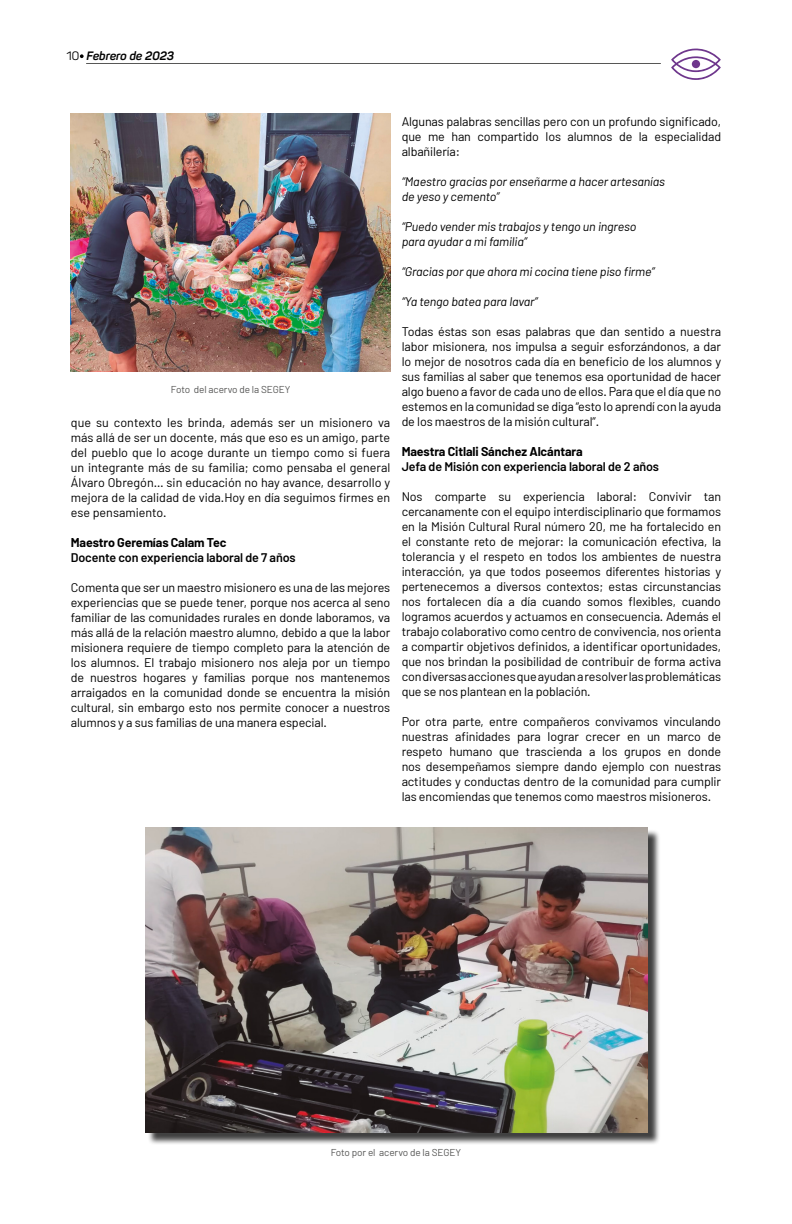
<style>
.page{position:relative;width:792px;height:1224px;background:#fff}
.page>*{position:absolute;margin:0;border:0;box-sizing:border-box;transform-origin:0 0}
.t1{font:12.5px/15px "Barlow";letter-spacing:-.01em;color:#000;text-align:justify}
.t2{font:italic 12.5px/15px "Barlow";letter-spacing:-.01em;color:#000}
.t3{font:600 12.5px "Barlow";letter-spacing:-.01em;color:#000}
.t4{font:700 12.5px "Barlow";letter-spacing:-.01em;color:#000}
.t5{font:italic 700 12px "Panton";color:#000}
.t6{font:10px "Barlow";letter-spacing:-.01em;color:#575756}
.s1{font-weight:400;font-style:normal}
</style>
<div class="page">
<hr style="left:86px;top:63px;width:575px;height:1px;background:#575756">
<svg style="left:80px;top:54px;width:4px;height:4px"></svg>
<svg style="left:671px;top:48px;width:50px;height:32px"></svg>
<div style="left:692px;top:60px;width:8px;height:8px;background:#6e368c;border-radius:50%"></div>
<div style="left:147px;top:829px;width:514px;height:316px;background:#000;opacity:.75"></div>
<img style="left:146px;top:828px;width:502px;height:305px">
<img style="left:71px;top:113px;width:319px;height:259px">
<p class="t5" style="left:67px;top:48px;width:109px"><span class="s1">10</span> Febrero de 2023</p>
<p class="t6" style="left:171px;top:383px;width:121px">Foto del acervo de la SEGEY</p>
<p class="t1" style="left:71px;top:414px;width:321px">que su contexto les brinda, además ser un misionero va más allá de ser un docente, más que eso es un amigo, parte del pueblo que lo acoge durante un tiempo como si fuera un integrante más de su familia; como pensaba el general Álvaro Obregón… sin educación no hay avance, desarrollo y mejora de la calidad de vida.Hoy en día seguimos firmes en ese pensamiento.</p>
<p class="t4" style="left:71px;top:534px;width:157px">Maestro Geremías Calam Tec</p>
<p class="t3" style="left:71px;top:549px;width:226px">Docente con experiencia laboral de 7 años</p>
<p class="t1" style="left:71px;top:579px;width:321px">Comenta que ser un maestro misionero es una de las mejores experiencias que se puede tener, porque nos acerca al seno familiar de las comunidades rurales en donde laboramos, va más allá de la relación maestro alumno, debido a que la labor misionera requiere de tiempo completo para la atención de los alumnos. El trabajo misionero nos aleja por un tiempo de nuestros hogares y familias porque nos mantenemos arraigados en la comunidad donde se encuentra la misión cultural, sin embargo esto nos permite conocer a nuestros alumnos y a sus familias de una manera especial.</p>
<p class="t1" style="left:402px;top:114px;width:321px">Algunas palabras sencillas pero con un profundo significado, que me han compartido los alumnos de la especialidad albañilería:</p>
<p class="t2" style="left:402px;top:174px;width:265px">“Maestro gracias por enseñarme a hacer artesanías de yeso y cemento”</p>
<p class="t2" style="left:402px;top:219px;width:236px">“Puedo vender mis trabajos y tengo un ingreso para ayudar a mi familia”</p>
<p class="t2" style="left:402px;top:264px;width:255px">“Gracias por que ahora mi cocina tiene piso firme”</p>
<p class="t2" style="left:402px;top:294px;width:138px">“Ya tengo batea para lavar”</p>
<p class="t1" style="left:402px;top:324px;width:321px">Todas éstas son esas palabras que dan sentido a nuestra labor misionera, nos impulsa a seguir esforzándonos, a dar lo mejor de nosotros cada día en beneficio de los alumnos y sus familias al saber que tenemos esa oportunidad de hacer algo bueno a favor de cada uno de ellos. Para que el día que no estemos en la comunidad se diga “esto lo aprendí con la ayuda de los maestros de la misión cultural”.</p>
<p class="t4" style="left:402px;top:444px;width:183px">Maestra Citlali Sánchez Alcántara</p>
<p class="t3" style="left:402px;top:459px;width:259px">Jefa de Misión con experiencia laboral de 2 años</p>
<p class="t1" style="left:402px;top:489px;width:321px">Nos comparte su experiencia laboral: Convivir tan cercanamente con el equipo interdisciplinario que formamos en la Misión Cultural Rural número 20, me ha fortalecido en el constante reto de mejorar: la comunicación efectiva, la tolerancia y el respeto en todos los ambientes de nuestra interacción, ya que todos poseemos diferentes historias y pertenecemos a diversos contextos; estas circunstancias nos fortalecen día a día cuando somos flexibles, cuando logramos acuerdos y actuamos en consecuencia. Además el trabajo colaborativo como centro de convivencia, nos orienta a compartir objetivos definidos, a identificar oportunidades, que nos brindan la posibilidad de contribuir de forma activa con diversas acciones que ayudan a resolver las problemáticas que se nos plantean en la población.</p>
<p class="t1" style="left:402px;top:714px;width:321px">Por otra parte, entre compañeros convivamos vinculando nuestras afinidades para lograr crecer en un marco de respeto humano que trascienda a los grupos en donde nos desempeñamos siempre dando ejemplo con nuestras actitudes y conductas dentro de la comunidad para cumplir las encomiendas que tenemos como maestros misioneros.</p>
<p class="t6" style="left:331px;top:1146px;width:132px">Foto por el acervo de la SEGEY</p>
</div>
